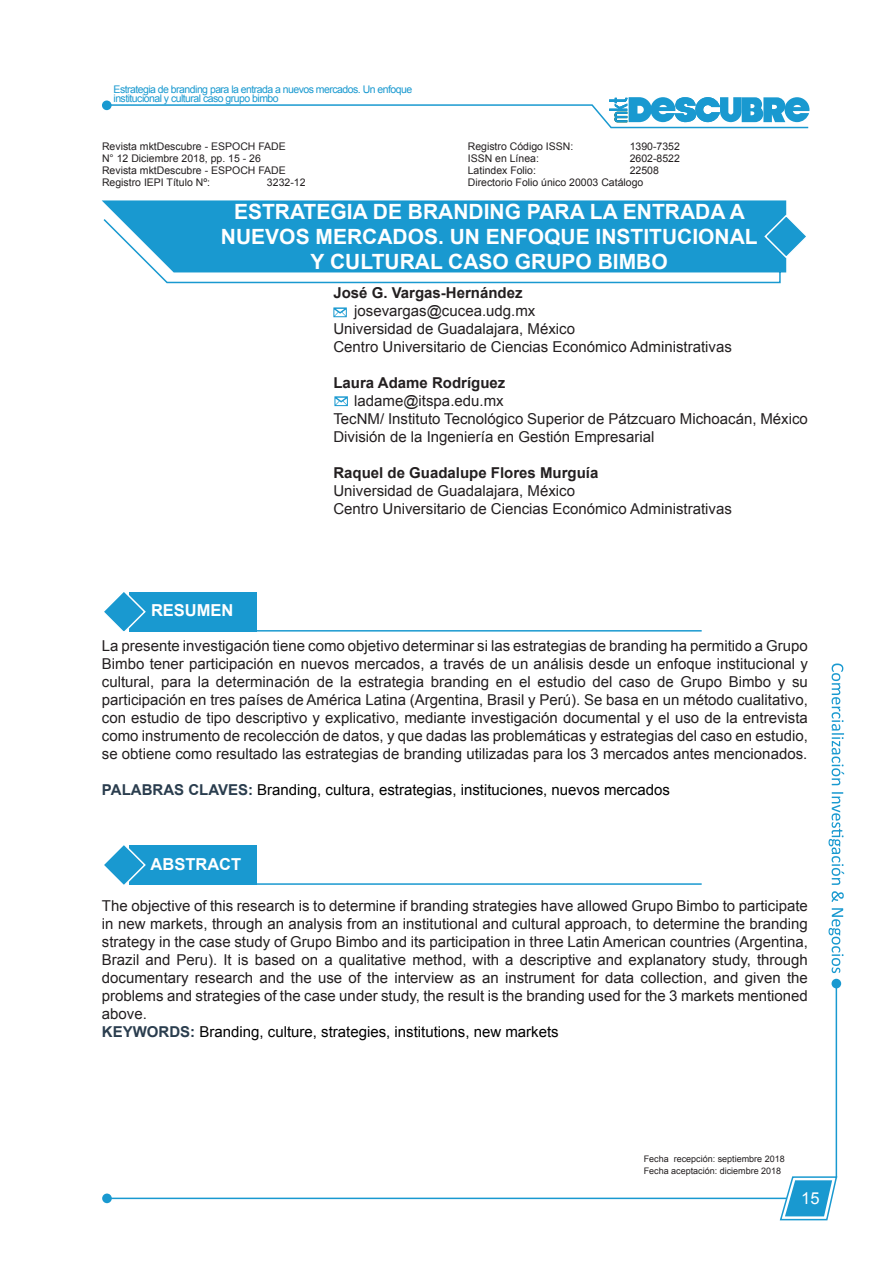
<style>
.page{position:relative;width:893px;height:1263px;background:#fff}
.page>*{position:absolute;margin:0;border:0;box-sizing:border-box;transform-origin:0 0}
.t1{font:700 21px/25.2px "Arial";color:#fff;text-align:center}
.t2{font:700 16.5px "Arial";color:#fff}
.t3{font:16.5px "Arial";color:#fff}
.t4{font:15px/18px "Arial";color:#231f20;text-align:justify}
.t5{font:15px "Arial";color:#000001}
.t6{font:700 15px "Arial";color:#231f20}
.t7{font:15px "Arial";color:#000}
.t8{font:10.5px "Arial";color:#231f20}
.t9{font:10.5px/9px "Arial";letter-spacing:-.05em;color:#1999d0}
.t10{font:9px "Arial";color:#231f20}
.s1{font-weight:700;color:#2a3d4e}
</style>
<div class="page">
<hr style="left:105px;top:1197px;width:682px;height:2px;background:#1999d0">
<hr style="left:836px;top:983px;width:1px;height:195px;background:#1999d0">
<svg style="left:779px;top:1175px;width:59px;height:46px"></svg>
<div style="left:102px;top:1193px;width:10px;height:10px;background:#1999d0;border-radius:50%"></div>
<div style="left:831px;top:979px;width:10px;height:9px;background:#1999d0;border-radius:50%"></div>
<svg style="left:828px;top:663px;width:16px;height:310px"></svg>
<svg style="left:106px;top:97px;width:704px;height:32px"></svg>
<div style="left:102px;top:100px;width:10px;height:10px;background:#1999d0;border-radius:50%"></div>
<hr style="left:225px;top:630px;width:477px;height:1px;background:#1999d0">
<div style="left:130px;top:592px;width:127px;height:39px;background:#1999d0"></div>
<svg style="left:104px;top:592px;width:43px;height:40px"></svg>
<hr style="left:225px;top:883px;width:477px;height:2px;background:#1999d0">
<div style="left:130px;top:845px;width:127px;height:39px;background:#1999d0"></div>
<svg style="left:104px;top:845px;width:43px;height:40px"></svg>
<svg style="left:155px;top:272px;width:626px;height:12px"></svg>
<div style="left:102px;top:200px;width:684px;height:72px;background:#1999d0"></div>
<svg style="left:763px;top:213px;width:43px;height:46px"></svg>
<svg style="left:333px;top:307px;width:14px;height:10px"></svg>
<svg style="left:334px;top:396px;width:14px;height:10px"></svg>
<p class="t9" style="left:114px;top:85px;width:300px">Estrategia de branding para la entrada a nuevos mercados. Un enfoque institucional y cultural caso grupo bimbo</p>
<p class="t8" style="left:102px;top:140px;width:185px">Revista mktDescubre - ESPOCH FADE</p>
<p class="t8" style="left:102px;top:152px;width:160px">N° 12 Diciembre 2018, pp. 15 - 26</p>
<p class="t8" style="left:102px;top:164px;width:185px">Revista mktDescubre - ESPOCH FADE</p>
<p class="t8" style="left:102px;top:176px;width:110px">Registro IEPI Título Nº:</p>
<p class="t8" style="left:267px;top:176px;width:40px">3232-12</p>
<p class="t8" style="left:468px;top:140px;width:107px">Registro Código ISSN:</p>
<p class="t8" style="left:630px;top:140px;width:52px">1390-7352</p>
<p class="t8" style="left:468px;top:152px;width:73px">ISSN en Línea:</p>
<p class="t8" style="left:630px;top:152px;width:52px">2602-8522</p>
<p class="t8" style="left:468px;top:164px;width:70px">Latindex Folio:</p>
<p class="t8" style="left:630px;top:164px;width:31px">22508</p>
<p class="t8" style="left:468px;top:176px;width:177px">Directorio Folio único 20003 Catálogo</p>
<p class="t1" style="left:221px;top:199px;width:538px">ESTRATEGIA DE BRANDING PARA LA ENTRADA A<br>NUEVOS MERCADOS. UN ENFOQUE INSTITUCIONAL<br>Y CULTURAL CASO GRUPO BIMBO</p>
<p class="t6" style="left:333px;top:283px;width:191px">José G. Vargas-Hernández</p>
<p class="t4" style="left:354px;top:302px;width:183px">josevargas@cucea.udg.mx</p>
<p class="t4" style="left:333px;top:320px;width:243px">Universidad de Guadalajara, México</p>
<p class="t4" style="left:333px;top:338px;width:400px">Centro Universitario de Ciencias Económico Administrativas</p>
<p class="t6" style="left:333px;top:373px;width:173px">Laura Adame Rodríguez</p>
<p class="t4" style="left:354px;top:392px;width:151px">ladame@itspa.edu.mx</p>
<p class="t4" style="left:333px;top:410px;width:476px">TecNM/ Instituto Tecnológico Superior de Pátzcuaro Michoacán, México</p>
<p class="t4" style="left:333px;top:428px;width:322px">División de la Ingeniería en Gestión Empresarial</p>
<p class="t6" style="left:333px;top:463px;width:267px">Raquel de Guadalupe Flores Murguía</p>
<p class="t4" style="left:333px;top:482px;width:243px">Universidad de Guadalajara, México</p>
<p class="t4" style="left:333px;top:500px;width:400px">Centro Universitario de Ciencias Económico Administrativas</p>
<p class="t2" style="left:151px;top:599px;width:84px">RESUMEN</p>
<p class="t4" style="left:102px;top:637px;width:707px">La presente investigación tiene como objetivo determinar si las estrategias de branding ha permitido a Grupo Bimbo tener participación en nuevos mercados, a través de un análisis desde un enfoque institucional y cultural, para la determinación de la estrategia branding en el estudio del caso de Grupo Bimbo y su participación en tres países de América Latina (Argentina, Brasil y Perú). Se basa en un método cualitativo, con estudio de tipo descriptivo y explicativo, mediante investigación documental y el uso de la entrevista como instrumento de recolección de datos, y que dadas las problemáticas y estrategias del caso en estudio, se obtiene como resultado las estrategias de branding utilizadas para los 3 mercados antes mencionados.</p>
<p class="t5" style="left:102px;top:780px;width:569px"><span class="s1">PALABRAS CLAVES:</span> Branding, cultura, estrategias, instituciones, nuevos mercados</p>
<p class="t2" style="left:151px;top:853px;width:92px">ABSTRACT</p>
<p class="t4" style="left:102px;top:896px;width:707px">The objective of this research is to determine if branding strategies have allowed Grupo Bimbo to participate in new markets, through an analysis from an institutional and cultural approach, to determine the branding strategy in the case study of Grupo Bimbo and its participation in three Latin American countries (Argentina, Brazil and Peru). It is based on a qualitative method, with a descriptive and explanatory study, through documentary research and the use of the interview as an instrument for data collection, and given the problems and strategies of the case under study, the result is the branding used for the 3 markets mentioned above.</p>
<p class="t7" style="left:102px;top:1021px;width:458px"><span class="s1">KEYWORDS:</span> Branding, culture, strategies, institutions, new markets</p>
<p class="t10" style="left:644px;top:1152px;width:143px">Fecha recepción: septiembre 2018</p>
<p class="t10" style="left:644px;top:1164px;width:139px">Fecha aceptación: diciembre 2018</p>
<p class="t3" style="left:801px;top:1187px;width:20px">15</p>
</div>
